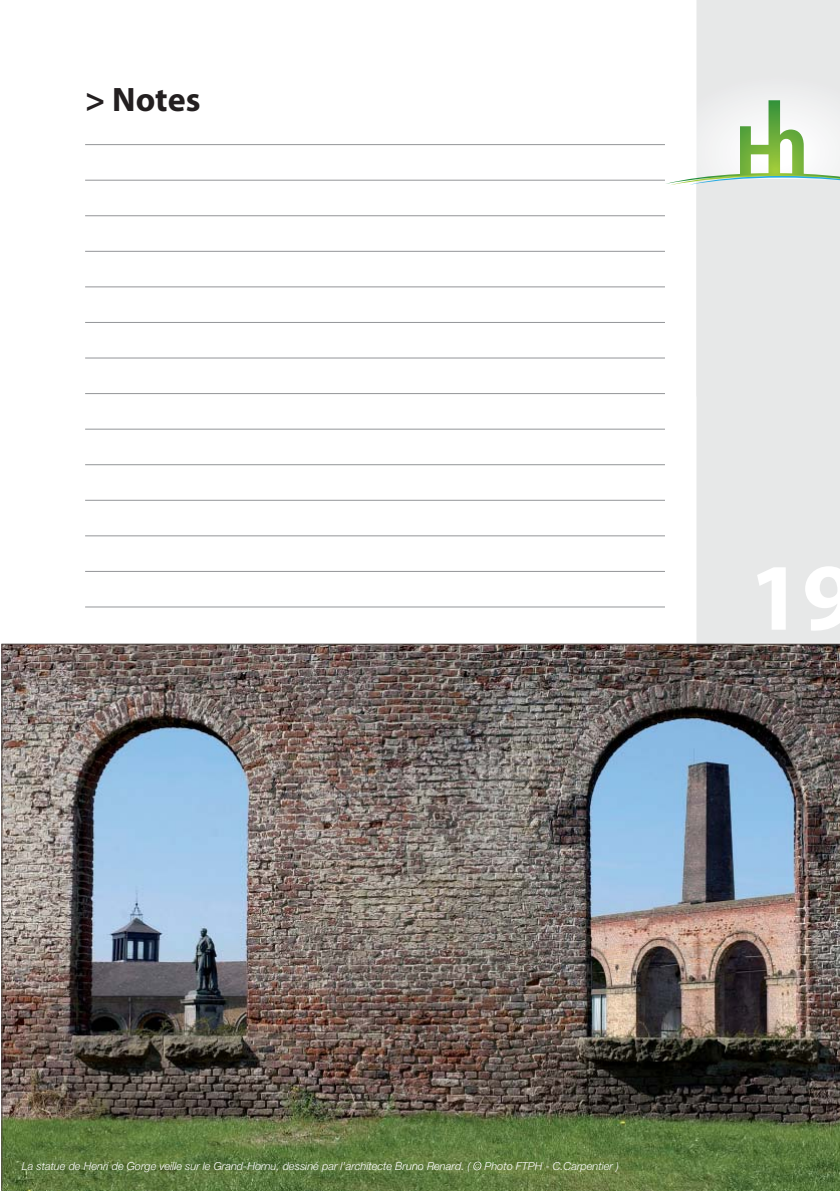
<style>
.page{position:relative;width:840px;height:1191px;background:#fff}
.page>*{position:absolute;margin:0;border:0;box-sizing:border-box;transform-origin:0 0}
.t1{font:700 96px "Myriad Pro";color:#fff}
.t2{font:700 34px "Myriad Pro";color:#231f20}
.t3{font:italic 300 11px "Helvetica Neue";color:#fff}
</style>
<div class="page">
<div style="left:696px;top:0;width:143px;height:644px;background:#e7e8e8"></div>
<svg style="left:664px;top:100px;width:175px;height:299px"></svg>
<hr style="left:733px;top:643px;width:106px;height:2px;background:#fff">
<hr style="left:85px;top:144px;width:579px;height:1px;background:#939598">
<hr style="left:85px;top:180px;width:579px;height:1px;background:#939598">
<hr style="left:85px;top:215px;width:579px;height:1px;background:#939598">
<hr style="left:85px;top:251px;width:579px;height:1px;background:#939598">
<hr style="left:85px;top:286px;width:579px;height:1px;background:#939598">
<hr style="left:85px;top:322px;width:579px;height:1px;background:#939598">
<hr style="left:85px;top:358px;width:579px;height:1px;background:#939598">
<hr style="left:85px;top:393px;width:579px;height:1px;background:#939598">
<hr style="left:85px;top:429px;width:579px;height:1px;background:#939598">
<hr style="left:85px;top:464px;width:579px;height:1px;background:#939598">
<hr style="left:85px;top:500px;width:579px;height:1px;background:#939598">
<hr style="left:85px;top:535px;width:579px;height:1px;background:#939598">
<hr style="left:85px;top:606px;width:579px;height:1px;background:#939598">
<hr style="left:85px;top:571px;width:579px;height:1px;background:#939598">
<img style="left:2px;top:644px;width:837px;height:547px">
<svg style="left:473px;top:1161px;width:8px;height:9px"></svg>
<h2 class="t2" style="left:85px;top:86px;width:117px">&gt; Notes</h2>
<h1 class="t1" style="left:748px;top:561px;width:108px">19</h1>
<p class="t3" style="left:22px;top:1162px;width:450px">La statue de Henri de Gorge veille sur le Grand-Hornu, dessiné par l’architecte Bruno Renard. (</p>
<p class="t3" style="left:484px;top:1162px;width:136px">Photo FTPH - C.Carpentier )</p>
</div>
